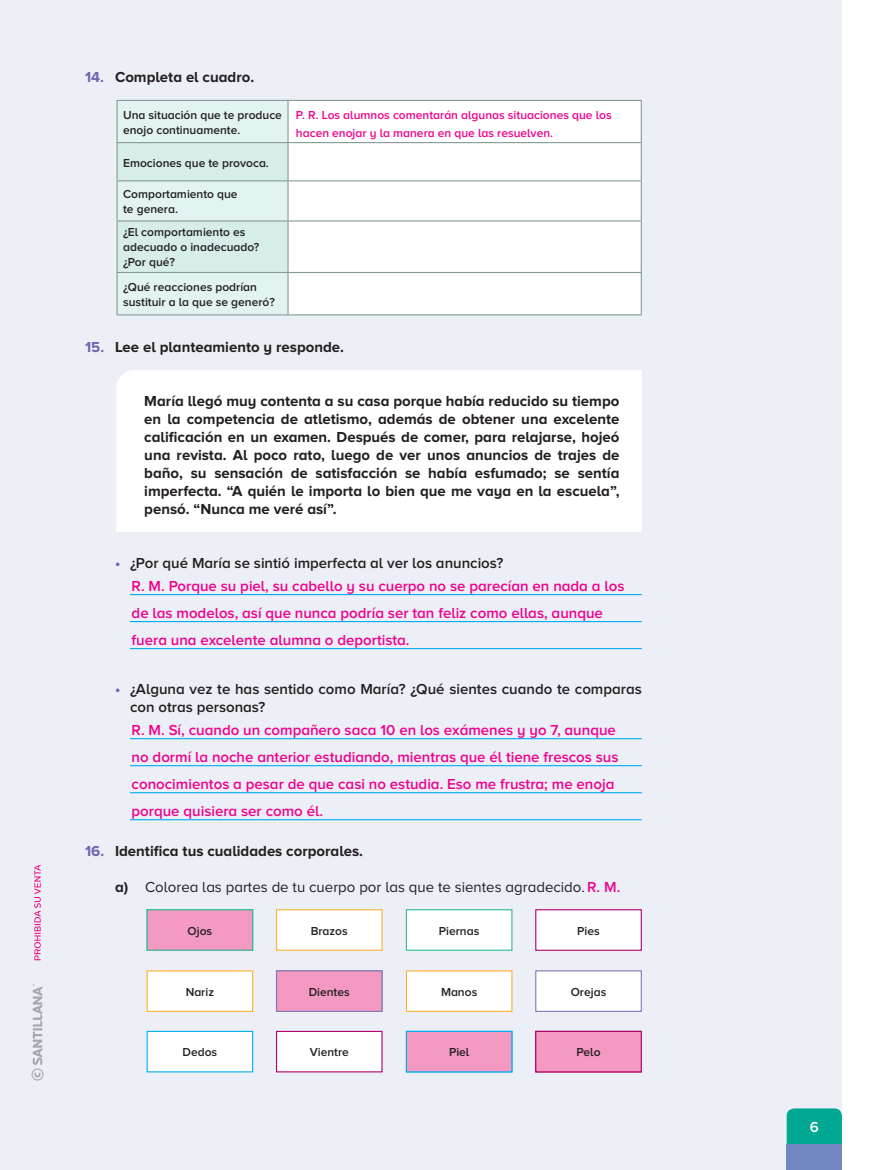
<style>
.page{position:relative;width:893px;height:1170px;background:#fff}
.page>*{position:absolute;margin:0;border:0;box-sizing:border-box;transform-origin:0 0}
.t1{font:700 15px/18px "Proxima Nova A";color:#231f20;text-align:justify}
.t2{font:600 15px/27px "Proxima Nova A";color:#ed028c}
.t3{font:600 15px/18px "Proxima Nova A";color:#231f20}
.t4{font:15px "Proxima Nova A";color:#231f20}
.t5{font:600 15px "Proxima Nova A";color:#fff}
.t6{font:600 12px/15px "Proxima Nova A";color:#231f20}
.t7{font:600 12px/18px "Proxima Nova A";color:#ed028c}
.s1{color:#6c65ae}
.s2{font-weight:700;color:#6c65ae}
.s3{font-weight:700}
.s4{font-weight:600;color:#ed028c}
</style>
<div class="page">
<div style="left:0;top:0;width:893px;height:1169px;background:#edeff7"></div>
<div style="left:787px;top:1108px;width:55px;height:36px;background:#00a894"></div>
<div style="left:787px;top:1144px;width:55px;height:25px;background:#7286c3"></div>
<div style="left:842px;top:0;width:51px;height:1169px;background:#fff"></div>
<hr style="left:130px;top:594px;width:512px;height:1px;background:#00aeef">
<hr style="left:130px;top:621px;width:512px;height:1px;background:#00aeef">
<hr style="left:130px;top:648px;width:512px;height:1px;background:#00aeef">
<hr style="left:130px;top:738px;width:512px;height:1px;background:#00aeef">
<hr style="left:130px;top:765px;width:512px;height:1px;background:#00aeef">
<hr style="left:130px;top:792px;width:512px;height:1px;background:#00aeef">
<hr style="left:130px;top:819px;width:512px;height:1px;background:#00aeef">
<div style="left:116px;top:370px;width:526px;height:162px;background:#fff"></div>
<div style="left:406px;top:909px;width:106px;height:41px;background:#fff"></div>
<div style="left:406px;top:909px;width:106px;height:41px;border:1px solid #30bb91"></div>
<div style="left:147px;top:970px;width:106px;height:41px;background:#fff"></div>
<div style="left:406px;top:970px;width:106px;height:41px;background:#fff"></div>
<div style="left:147px;top:1031px;width:106px;height:40px;background:#fff"></div>
<div style="left:147px;top:1030px;width:106px;height:42px;border:1px solid #00aeef"></div>
<div style="left:277px;top:909px;width:105px;height:41px;background:#fff"></div>
<div style="left:276px;top:909px;width:107px;height:41px;border:1px solid #fbb033"></div>
<div style="left:536px;top:909px;width:105px;height:41px;background:#fff"></div>
<div style="left:535px;top:909px;width:107px;height:41px;border:1px solid #b0016a"></div>
<div style="left:536px;top:970px;width:105px;height:41px;background:#fff"></div>
<div style="left:535px;top:970px;width:107px;height:41px;border:1px solid #8277b7"></div>
<div style="left:277px;top:1031px;width:105px;height:40px;background:#fff"></div>
<div style="left:276px;top:1030px;width:107px;height:42px;border:1px solid #b0016a"></div>
<div style="left:289px;top:101px;width:352px;height:213px;background:#fff"></div>
<svg style="left:118px;top:143px;width:169px;height:131px"></svg>
<hr style="left:288px;top:100px;width:354px;height:1px;background:#859b95">
<hr style="left:641px;top:101px;width:1px;height:41px;background:#859b95">
<hr style="left:288px;top:142px;width:354px;height:1px;background:#859b95">
<hr style="left:641px;top:143px;width:1px;height:37px;background:#859b95">
<hr style="left:288px;top:180px;width:354px;height:1px;background:#859b95">
<hr style="left:641px;top:181px;width:1px;height:39px;background:#859b95">
<hr style="left:288px;top:220px;width:354px;height:1px;background:#859b95">
<hr style="left:641px;top:221px;width:1px;height:51px;background:#859b95">
<hr style="left:288px;top:272px;width:354px;height:1px;background:#859b95">
<hr style="left:641px;top:273px;width:1px;height:41px;background:#859b95">
<hr style="left:288px;top:314px;width:354px;height:1px;background:#859b95">
<hr style="left:117px;top:100px;width:171px;height:1px;background:#859b95">
<hr style="left:117px;top:101px;width:1px;height:41px;background:#859b95">
<hr style="left:287px;top:101px;width:2px;height:41px;background:#859b95">
<hr style="left:117px;top:181px;width:1px;height:39px;background:#859b95">
<hr style="left:287px;top:181px;width:2px;height:39px;background:#859b95">
<hr style="left:117px;top:273px;width:1px;height:41px;background:#859b95">
<hr style="left:287px;top:273px;width:2px;height:41px;background:#859b95">
<hr style="left:117px;top:314px;width:171px;height:1px;background:#859b95">
<hr style="left:117px;top:142px;width:171px;height:1px;background:#859b95">
<hr style="left:117px;top:143px;width:1px;height:37px;background:#859b95">
<hr style="left:287px;top:143px;width:2px;height:37px;background:#859b95">
<hr style="left:117px;top:180px;width:171px;height:1px;background:#859b95">
<hr style="left:117px;top:220px;width:171px;height:1px;background:#859b95">
<hr style="left:117px;top:221px;width:1px;height:51px;background:#859b95">
<hr style="left:287px;top:221px;width:2px;height:51px;background:#859b95">
<hr style="left:117px;top:272px;width:171px;height:1px;background:#859b95">
<svg style="left:32px;top:984px;width:12px;height:96px"></svg>
<svg style="left:34px;top:864px;width:7px;height:96px"></svg>
<div style="left:147px;top:909px;width:106px;height:41px;background:#f499c2"></div>
<div style="left:147px;top:909px;width:106px;height:41px;border:1px solid #30bb91"></div>
<div style="left:406px;top:1031px;width:106px;height:40px;background:#f499c2"></div>
<div style="left:406px;top:1030px;width:106px;height:42px;border:1px solid #00aeef"></div>
<div style="left:277px;top:970px;width:105px;height:41px;background:#f499c2"></div>
<div style="left:276px;top:970px;width:107px;height:41px;border:1px solid #8277b7"></div>
<div style="left:536px;top:1031px;width:105px;height:40px;background:#f499c2"></div>
<div style="left:535px;top:1030px;width:107px;height:42px;border:1px solid #b0016a"></div>
<p class="t1" style="left:85px;top:68px;width:171px"><span class="s1">14.</span> Completa el cuadro.</p>
<p class="t6" style="left:123px;top:107px;width:160px">Una situación que te produce enojo continuamente.</p>
<p class="t6" style="left:123px;top:155px;width:147px">Emociones que te provoca.</p>
<p class="t6" style="left:123px;top:186px;width:116px">Comportamiento que te genera.</p>
<p class="t6" style="left:123px;top:225px;width:138px">¿El comportamiento es adecuado o inadecuado? ¿Por qué?</p>
<p class="t6" style="left:123px;top:279px;width:153px">¿Qué reacciones podrían sustituir a la que se generó?</p>
<p class="t7" style="left:296px;top:105px;width:317px">P. R. Los alumnos comentarán algunas situaciones que los hacen enojar y la manera en que las resuelven.</p>
<p class="t1" style="left:85px;top:338px;width:260px"><span class="s1">15.</span> Lee el planteamiento y responde.</p>
<p class="t1" style="left:144px;top:392px;width:477px">María llegó muy contenta a su casa porque había reducido su tiempo en la competencia de atletismo, además de obtener una excelente calificación en un examen. Después de comer, para relajarse, hojeó una revista. Al poco rato, luego de ver unos anuncios de trajes de baño, su sensación de satisfacción se había esfumado; se sentía imperfecta. “A quién le importa lo bien que me vaya en la escuela”, pensó. “Nunca me veré así”.</p>
<p class="t3" style="left:115px;top:554px;width:390px"><span class="s2">•</span> ¿Por qué María se sintió imperfecta al ver los anuncios?</p>
<p class="t2" style="left:132px;top:572px;width:494px">R. M. Porque su piel, su cabello y su cuerpo no se parecían en nada a los de las modelos, así que nunca podría ser tan feliz como ellas, aunque fuera una excelente alumna o deportista.</p>
<p class="t3" style="left:130px;top:680px;width:513px;text-indent:-15px"><span class="s2">•</span> ¿Alguna vez te has sentido como María? ¿Qué sientes cuando te comparas con otras personas?</p>
<p class="t2" style="left:132px;top:716px;width:488px">R. M. Sí, cuando un compañero saca 10 en los exámenes y yo 7, aunque no dormí la noche anterior estudiando, mientras que él tiene frescos sus conocimientos a pesar de que casi no estudia. Eso me frustra; me enoja porque quisiera ser como él.</p>
<p class="t1" style="left:85px;top:842px;width:280px"><span class="s1">16.</span> Identifica tus cualidades corporales.</p>
<p class="t4" style="left:115px;top:878px;width:507px"><span class="s3">a)</span> Colorea las partes de tu cuerpo por las que te sientes agradecido.<span class="s4">R. M.</span></p>
<p class="t6" style="left:188px;top:922px;width:26px">Ojos</p>
<p class="t6" style="left:311px;top:922px;width:39px">Brazos</p>
<p class="t6" style="left:577px;top:922px;width:24px">Pies</p>
<p class="t6" style="left:439px;top:922px;width:42px">Piernas</p>
<p class="t6" style="left:186px;top:984px;width:30px">Nariz</p>
<p class="t6" style="left:441px;top:984px;width:38px">Manos</p>
<p class="t6" style="left:309px;top:984px;width:43px">Dientes</p>
<p class="t6" style="left:571px;top:984px;width:37px">Orejas</p>
<p class="t6" style="left:183px;top:1044px;width:36px">Dedos</p>
<p class="t6" style="left:310px;top:1044px;width:41px">Vientre</p>
<p class="t6" style="left:449px;top:1044px;width:22px">Piel</p>
<p class="t6" style="left:576px;top:1044px;width:26px">Pelo</p>
<p class="t5" style="left:810px;top:1118px;width:11px">6</p>
</div>
